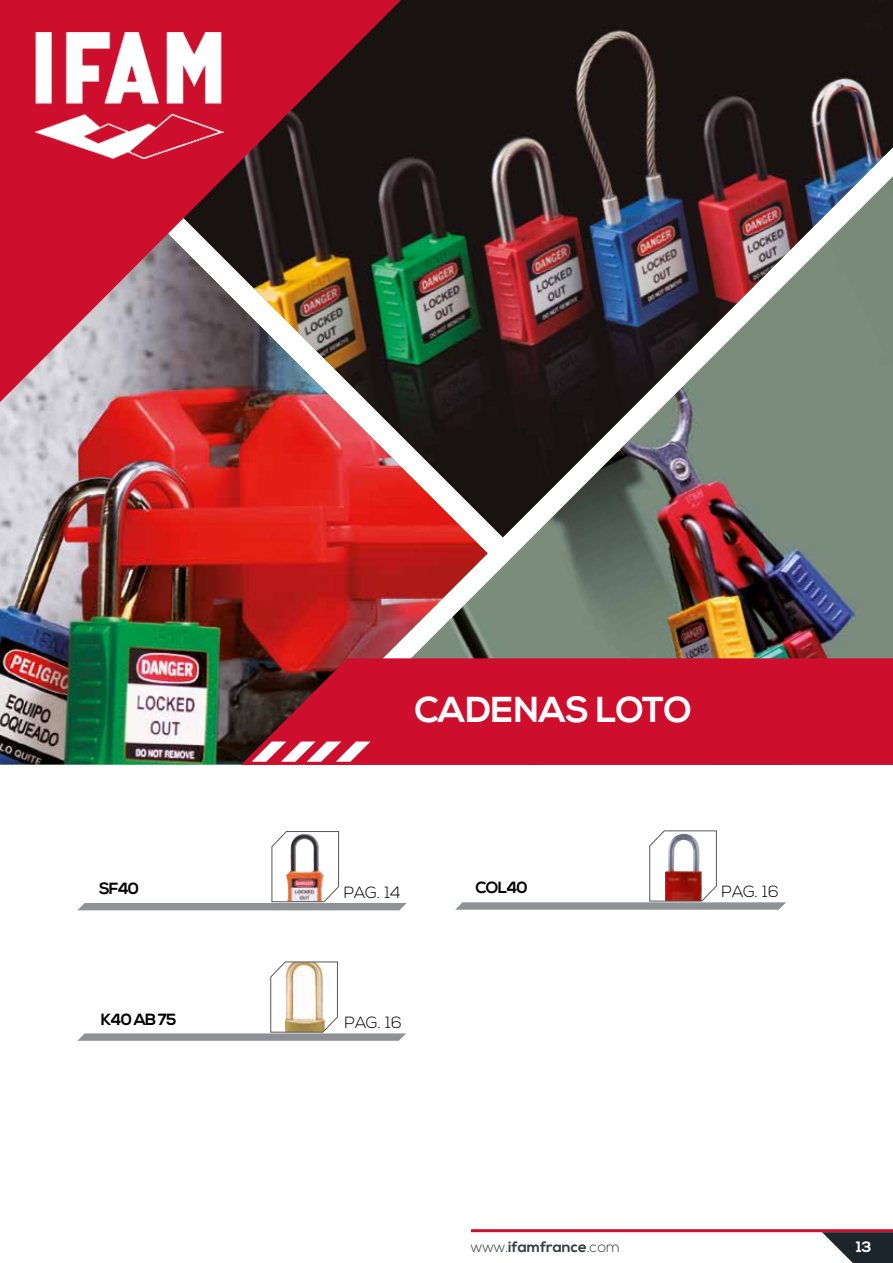
<style>
.page{position:relative;width:893px;height:1263px;background:#fff}
.page>*{position:absolute;margin:0;border:0;box-sizing:border-box;transform-origin:0 0}
.t1{font:700 36px "Nexa";letter-spacing:-.01em;color:#fff}
.t2{font:300 16.2px "Nexa";color:#000}
.t3{font:700 16.2px "Nexa";letter-spacing:-.05em;color:#000}
.t4{font:700 15px "Nexa";color:#343b41}
.t5{font:700 15px "Nexa";color:#fff}
.s1{font-weight:300}
</style>
<div class="page">
<hr style="left:471px;top:1229px;width:422px;height:3px;background:#ce0e2d">
<svg style="left:822px;top:1232px;width:71px;height:31px"></svg>
<img style="left:0;top:402px;width:305px;height:362px">
<img style="left:167px;top:0;width:726px;height:537px">
<img style="left:305px;top:176px;width:588px;height:482px">
<img style="left:0;top:0;width:401px;height:402px">
<img style="left:35px;top:32px;width:189px;height:126px">
<svg style="left:78px;top:831px;width:329px;height:79px"></svg>
<svg style="left:77px;top:961px;width:329px;height:80px"></svg>
<svg style="left:455px;top:830px;width:331px;height:80px"></svg>
<svg style="left:241px;top:658px;width:652px;height:107px;fill:#ce0e2d"></svg>
<svg style="left:252px;top:741px;width:119px;height:21px"></svg>
<h1 class="t1" style="left:415px;top:689px;width:279px">CADENAS LOTO</h1>
<p class="t3" style="left:475px;top:878px;width:54px">COL40</p>
<p class="t3" style="left:99px;top:879px;width:42px">SF40</p>
<p class="t2" style="left:721px;top:882px;width:59px">PAG. 16</p>
<p class="t2" style="left:344px;top:883px;width:58px">PAG. 14</p>
<p class="t3" style="left:101px;top:1010px;width:77px">K40 AB 75</p>
<p class="t2" style="left:344px;top:1013px;width:59px">PAG. 16</p>
<p class="t4" style="left:471px;top:1238px;width:151px"><span class="s1">www.</span>ifamfrance<span class="s1">.com</span></p>
<p class="t5" style="left:856px;top:1238px;width:17px">13</p>
</div>
